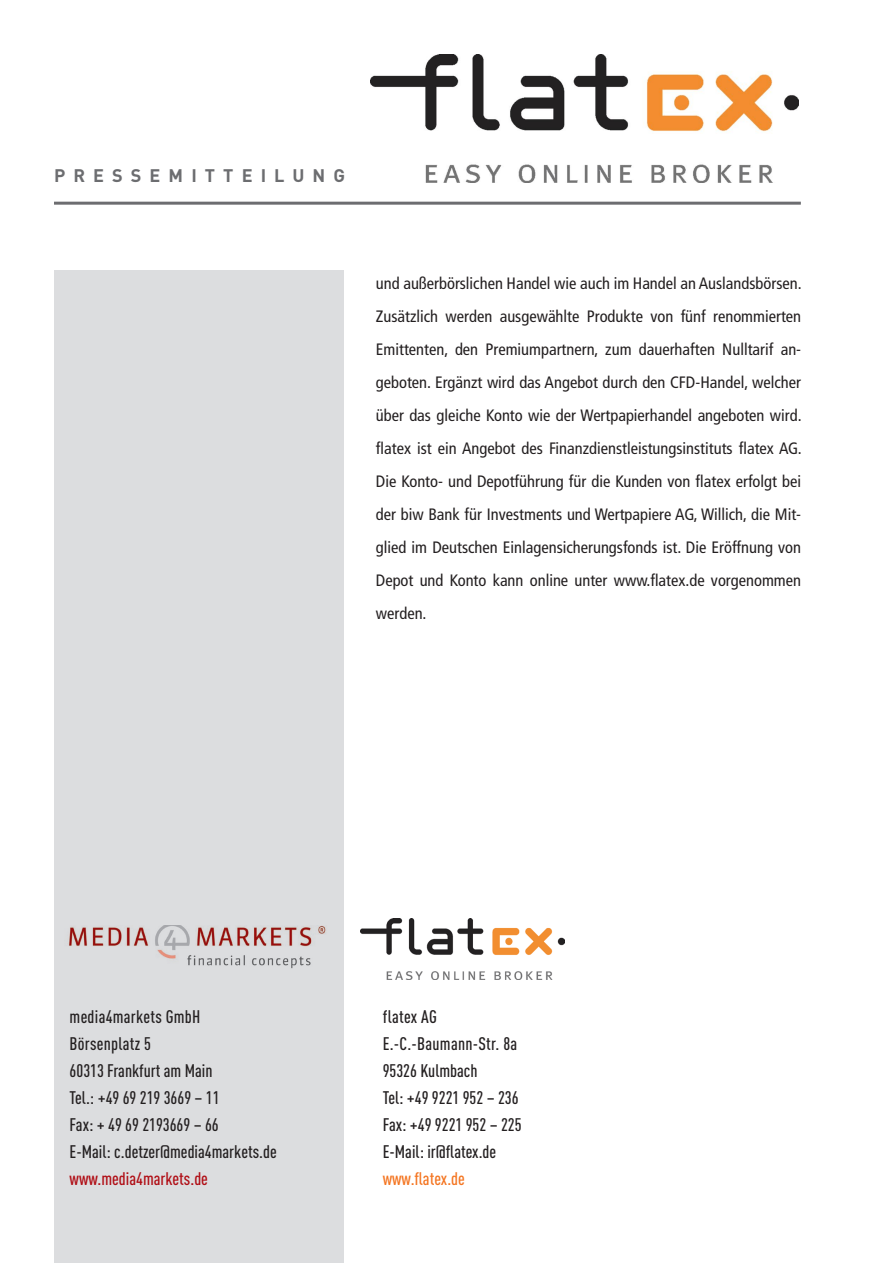
<style>
.page{position:relative;width:893px;height:1263px;background:#fff}
.page>*{position:absolute;margin:0;border:0;box-sizing:border-box;transform-origin:0 0}
.t1{font:500 18px/27px "DIN Cond";color:#231f20}
.t2{font:500 18px "DIN Cond";color:#b00d15}
.t3{font:700 18px "DIN";letter-spacing:.45em;color:#6c6d70}
.t4{font:500 18px "DIN Cond";color:#f47521}
.t5{font:condensed 16.5px/33px "Frutiger LT";color:#231f20;text-align:justify}
</style>
<div class="page">
<div style="left:54px;top:271px;width:289px;height:992px;background:#dcdddf"></div>
<img style="left:69px;top:925px;width:257px;height:44px">
<img style="left:370px;top:54px;width:429px;height:128px">
<hr style="left:54px;top:202px;width:747px;height:3px;background:#6c6d70">
<img style="left:360px;top:918px;width:204px;height:61px">
<p class="t3" style="left:54px;top:164px;width:293px">PRESSEMITTEILUNG</p>
<p class="t5" style="left:376px;top:267px;width:427px">und außerbörslichen Handel wie auch im Handel an Auslandsbörsen.<br>Zusätzlich werden ausgewählte Produkte von fünf renommierten Emittenten, den Premiumpartnern, zum dauerhaften Nulltarif an&shy;geboten. Ergänzt wird das Angebot durch den CFD-Handel, welcher über das gleiche Konto wie der Wertpapierhandel angeboten wird. flatex ist ein Angebot des Finanzdienstleistungsinstituts flatex AG.<br>Die Konto- und Depotführung für die Kunden von flatex erfolgt bei der biw Bank für Investments und Wertpapiere AG, Willich, die Mit&shy;glied im Deutschen Einlagensicherungsfonds ist. Die Eröffnung von Depot und Konto kann online unter www.flatex.de vorgenommen werden.</p>
<p class="t1" style="left:70px;top:1002px;width:209px">media4markets GmbH<br>Börsenplatz 5<br>60313 Frankfurt am Main<br>Tel.: +49 69 219 3669 – 11<br>Fax: + 49 69 2193669 – 66<br>E-Mail: c.detzer@media4markets.de</p>
<p class="t2" style="left:70px;top:1167px;width:140px">www.media4markets.de</p>
<p class="t1" style="left:383px;top:1002px;width:140px">flatex AG<br>E.-C.-Baumann-Str. 8a<br>95326 Kulmbach<br>Tel: +49 9221 952 – 236<br>Fax: +49 9221 952 – 225<br>E-Mail: ir@flatex.de</p>
<p class="t4" style="left:383px;top:1167px;width:84px">www.flatex.de</p>
</div>
